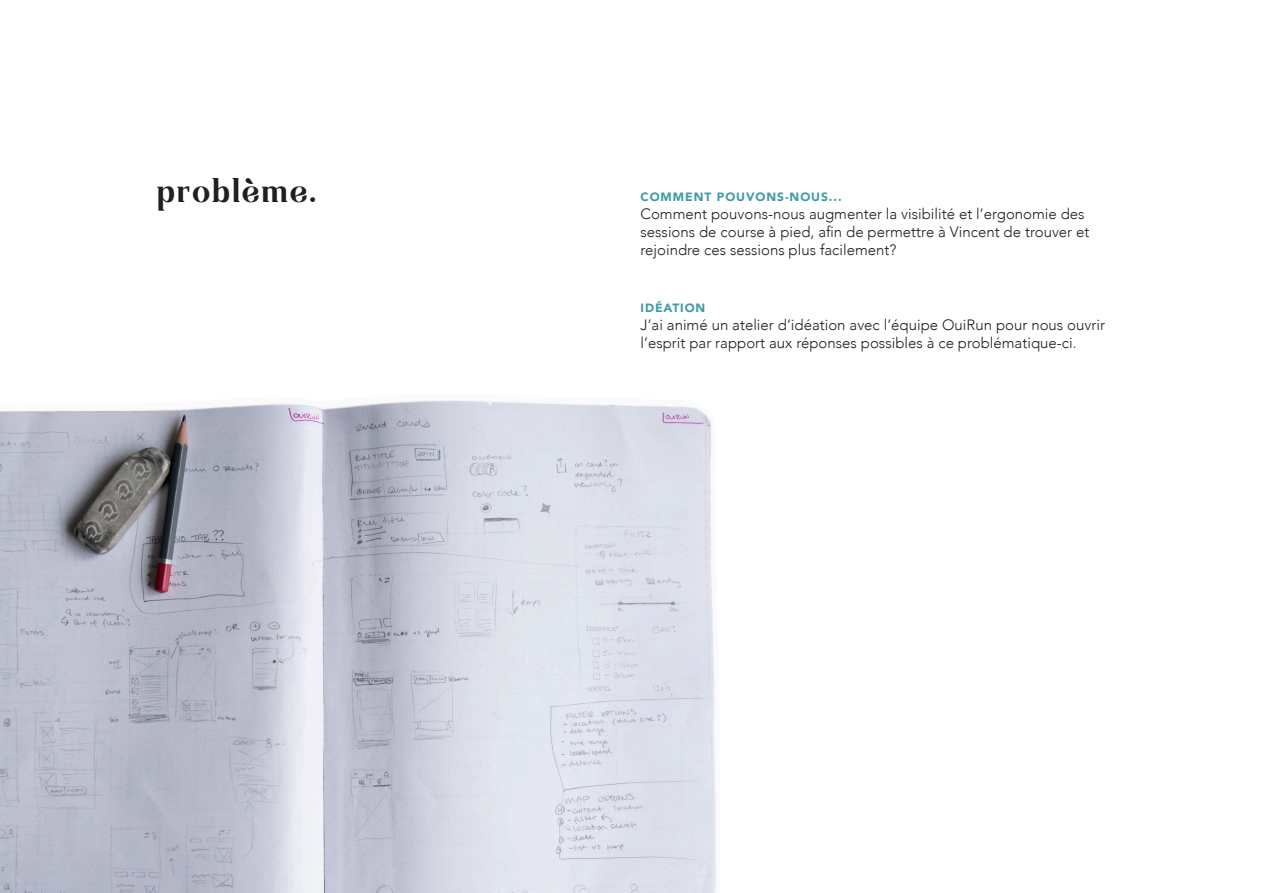
<style>
.page{position:relative;width:1263px;height:893px;background:#fff}
.page>*{position:absolute;margin:0;border:0;box-sizing:border-box;transform-origin:0 0}
.t1{font:30px "Agne";letter-spacing:.06em;color:#231f20}
.small_paragraph{font:300 15px/18px "Avenir";color:#231f20}
.heading2{font:900 12px "Avenir";letter-spacing:.08em;color:#419aa8}
</style>
<div class="page">
<img style="left:0;top:400px;width:716px;height:493px">
<p class="t1" style="left:157px;top:169px;width:161px">problème.</p>
<p class="heading2" style="left:640px;top:186px;width:203px">COMMENT POUVONS-NOUS...</p>
<p class="small_paragraph" style="left:640px;top:204px;width:450px">Comment pouvons-nous augmenter la visibilité et l’ergonomie des sessions de course à pied, afin de permettre à Vincent de trouver et rejoindre ces sessions plus facilement?</p>
<p class="heading2" style="left:640px;top:297px;width:66px">IDÉATION</p>
<p class="small_paragraph" style="left:640px;top:315px;width:466px">J’ai animé un atelier d’idéation avec l’équipe OuiRun pour nous ouvrir l’esprit par rapport aux réponses possibles à ce problématique-ci.</p>
</div>
